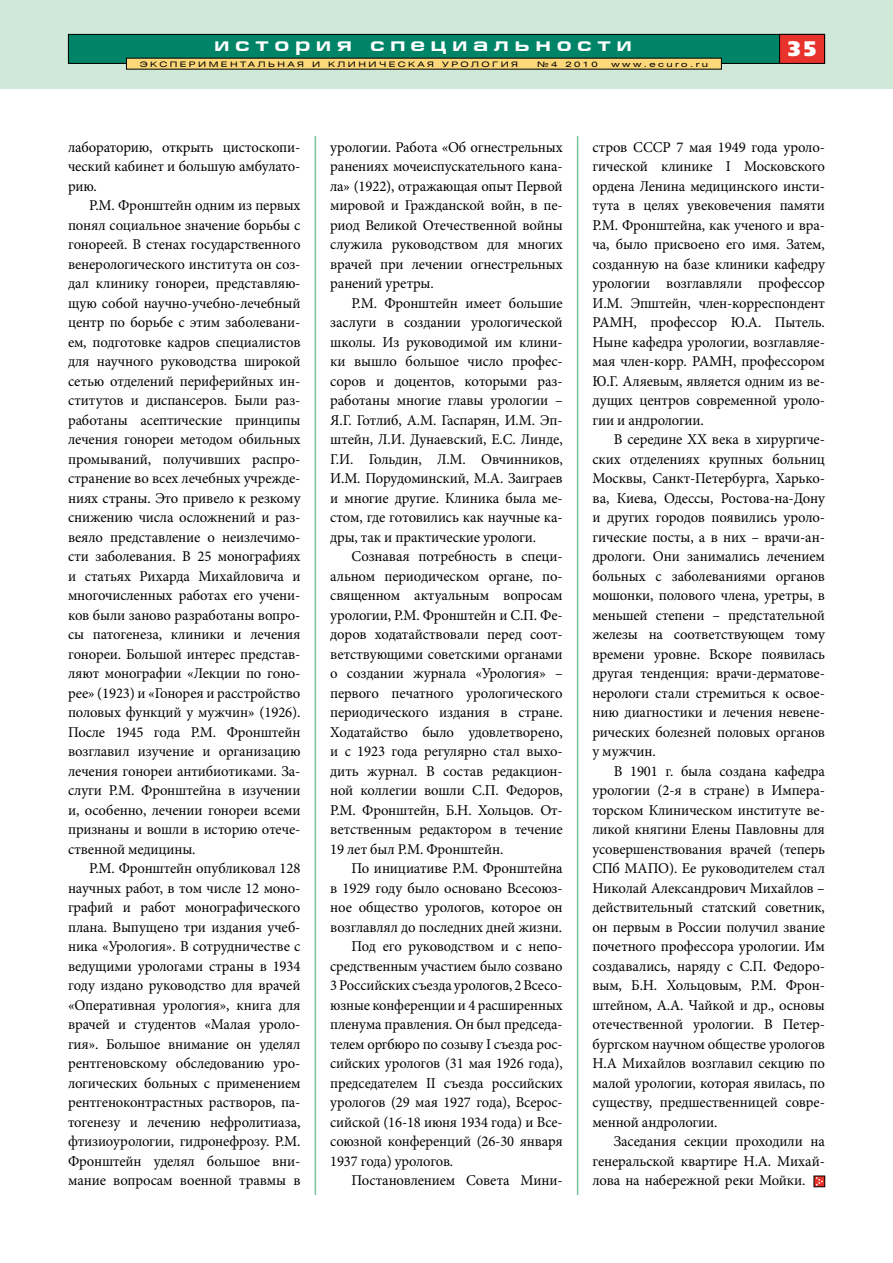
<style>
.page{position:relative;width:893px;height:1263px;background:#fff}
.page>*{position:absolute;margin:0;border:0;box-sizing:border-box;transform-origin:0 0}
.t1{font:21px "Free Set Black C";color:#fff}
.t2{font:700 19.5px "Europe Ext";letter-spacing:.3em;color:#fff}
.t3{font:15px/19.5px "Minion Pro";letter-spacing:-.01em;color:#000;text-align:justify}
.t4{font:7.5px "Helios Ext";letter-spacing:.26em;color:#000;scale:1.25 1}
</style>
<div class="page">
<svg style="left:816px;top:1177px;width:7px;height:9px"></svg>
<div style="left:0;top:0;width:893px;height:89px;background:#d0e8d7"></div>
<div style="left:68px;top:34px;width:757px;height:29px;background:#008468"></div>
<div style="left:68px;top:34px;width:757px;height:30px;border:1px solid #000"></div>
<div style="left:780px;top:34px;width:45px;height:29px;background:#e7332c"></div>
<div style="left:779px;top:34px;width:46px;height:30px;border:1px solid #000"></div>
<svg style="left:126px;top:58px;width:596px;height:12px;background:#d7b96a"></svg>
<hr style="left:577px;top:136px;width:1px;height:1059px;background:#78c19b">
<hr style="left:315px;top:136px;width:1px;height:1059px;background:#78c19b">
<h2 class="t2" style="left:215px;top:33px;width:418px">история специальности</h2>
<p class="t4" style="left:140px;top:59px;width:145px">ЭксперименТАЛЬН АЯ И</p>
<p class="t4" style="left:328px;top:59px;width:25px">КЛИНИ</p>
<p class="t4" style="left:379px;top:59px;width:16px">Ч ЕСК</p>
<p class="t4" style="left:418px;top:59px;width:82px">АЯ УР ОЛОГИ Я</p>
<p class="t4" style="left:537px;top:59px;width:50px">№4 2010</p>
<p class="t4" style="left:611px;top:59px;width:79px">www.ecuro.ru</p>
<h1 class="t1" style="left:786px;top:37px;width:33px">35</h1>
<p class="t3" style="left:68px;top:137px;width:234px">лабораторию, открыть цистоскопи&shy;ческий кабинет и большую амбулато&shy;рию.</p>
<p class="t3" style="left:68px;top:196px;width:234px;text-indent:21px">P.M. Фронштейн одним из первых понял социальное значение борьбы с гонореей. В стенах государственного венерологического института он соз&shy;дал клинику гонореи, представляю&shy;щую собой научно-учебно-лечебный центр по борьбе с этим заболевани&shy;ем, подготовке кадров специалистов для научного руководства широкой сетью отделений периферийных ин&shy;ститутов и диспансеров. Были раз&shy;работаны асептические принципы лечения гонореи методом обильных промываний, получивших распро&shy;странение во всех лечебных учрежде&shy;ниях страны. Это привело к резкому снижению числа осложнений и раз&shy;веяло представление о неизлечимо&shy;сти заболевания. В 25 монографиях и статьях Рихарда Михайловича и многочисленных работах его учени&shy;ков были заново разработаны вопро&shy;сы патогенеза, клиники и лечения гонореи. Большой интерес представ&shy;ляют монографии «Лекции по гоно&shy;рее» (1923) и «Гонорея и расстройство половых функций у мужчин» (1926).<br>После 1945 года Р.М. Фронштейн возглавил изучение и организацию лечения гонореи антибиотиками. За&shy;слуги Р.М. Фронштейна в изучении и, особенно, лечении гонореи всеми признаны и вошли в историю отече&shy;ственной медицины.</p>
<p class="t3" style="left:68px;top:859px;width:234px;text-indent:21px">Р.М. Фронштейн опубликовал 128 научных работ, в том числе 12 моно&shy;графий и работ монографического плана. Выпущено три издания учеб&shy;ника «Урология». В сотрудничестве с ведущими урологами страны в 1934 году издано руководство для врачей «Оперативная урология», книга для врачей и студентов «Малая уроло&shy;гия». Большое внимание он уделял рентгеновскому обследованию уро&shy;логических больных с применением рентгеноконтрастных растворов, па&shy;тогенезу и лечению нефролитиаза, фтизиоурологии, гидронефрозу. Р.М.<br>Фронштейн уделял большое вни&shy;мание вопросам военной травмы в</p>
<p class="t3" style="left:330px;top:137px;width:234px">урологии. Работа «Об огнестрельных ранениях мочеиспускательного кана&shy;ла» (1922), отражающая опыт Первой мировой и Гражданской войн, в пе&shy;риод Великой Отечественной войны служила руководством для многих врачей при лечении огнестрельных ранений уретры.</p>
<p class="t3" style="left:330px;top:293px;width:234px;text-indent:21px">P.M. Фронштейн имеет большие заслуги в создании урологической школы. Из руководимой им клини&shy;ки вышло большое число профес&shy;соров и доцентов, которыми раз&shy;работаны многие главы урологии – Я.Г. Готлиб, А.М. Гаспарян, И.М. Эп&shy;штейн, Л.И. Дунаевский, Е.С. Линде, Г.И. Гольдин, Л.М. Овчинников, И.М. Порудоминский, М.А. Заиграев и многие другие. Клиника была ме&shy;стом, где готовились как научные ка&shy;дры, так и практические урологи.</p>
<p class="t3" style="left:330px;top:547px;width:234px;text-indent:21px">Сознавая потребность в специ&shy;альном периодическом органе, по&shy;священном актуальным вопросам урологии, Р.М. Фронштейн и С.П. Фе&shy;доров ходатайствовали перед соот&shy;ветствующими советскими органами о создании журнала «Урология» – первого печатного урологического периодического издания в стране.<br>Ходатайство было удовлетворено, и с 1923 года регулярно стал выхо&shy;дить журнал. В состав редакцион&shy;ной коллегии вошли С.П. Федоров, Р.М. Фронштейн, Б.Н. Хольцов. От&shy;ветственным редактором в течение 19 лет был Р.М. Фронштейн.</p>
<p class="t3" style="left:351px;top:859px;width:213px">По инициативе Р.М. Фронштейна</p>
<p class="t3" style="left:330px;top:878px;width:234px">в 1929 году было основано Всесоюз-</p>
<p class="t3" style="left:330px;top:898px;width:234px">ное общество урологов, которое он</p>
<p class="t3" style="left:330px;top:917px;width:233px">возглавлял до последних дней жизни.</p>
<p class="t3" style="left:351px;top:937px;width:213px">Под его руководством и с непо-</p>
<p class="t3" style="left:330px;top:956px;width:234px">средственным участием было созвано</p>
<p class="t3" style="left:330px;top:976px;width:234px">3 Российских съезда урологов, 2 Всесо-</p>
<p class="t3" style="left:330px;top:995px;width:234px">юзные конференции и 4 расширенных</p>
<p class="t3" style="left:330px;top:1015px;width:234px">пленума правления. Он был председа-</p>
<p class="t3" style="left:330px;top:1034px;width:234px">телем оргбюро по созыву I съезда рос-</p>
<p class="t3" style="left:330px;top:1054px;width:234px">сийских урологов (31 мая 1926 года),</p>
<p class="t3" style="left:330px;top:1073px;width:234px">председателем II съезда российских</p>
<p class="t3" style="left:330px;top:1093px;width:234px">урологов (29 мая 1927 года), Всерос-</p>
<p class="t3" style="left:330px;top:1112px;width:234px">сийской (16-18 июня 1934 года) и Все-</p>
<p class="t3" style="left:330px;top:1132px;width:234px">союзной конференций (26-30 января</p>
<p class="t3" style="left:330px;top:1151px;width:125px">1937 года) урологов.</p>
<p class="t3" style="left:351px;top:1171px;width:213px">Постановлением Совета Мини-</p>
<p class="t3" style="left:592px;top:137px;width:234px">стров СССР 7 мая 1949 года уроло&shy;гической клинике I Московского ордена Ленина медицинского инсти&shy;тута в целях увековечения памяти Р.М. Фронштейна, как ученого и вра&shy;ча, было присвоено его имя. Затем, созданную на базе клиники кафедру урологии возглавляли профессор И.М. Эпштейн, член-корреспондент РАМН, профессор Ю.А. Пытель.<br>Ныне кафедра урологии, возглавляе&shy;мая член-корр. РАМН, профессором Ю.Г. Аляевым, является одним из ве&shy;дущих центров современной уроло&shy;гии и андрологии.</p>
<p class="t3" style="left:592px;top:430px;width:234px;text-indent:21px">В середине XX века в хирургиче&shy;ских отделениях крупных больниц Москвы, Санкт-Петербурга, Харько&shy;ва, Киева, Одессы, Ростова-на-Дону и других городов появились уроло&shy;гические посты, а в них – врачи-ан&shy;дрологи. Они занимались лечением больных с заболеваниями органов мошонки, полового члена, уретры, в меньшей степени – предстательной железы на соответствующем тому времени уровне. Вскоре появилась другая тенденция: врачи-дерматове&shy;нерологи стали стремиться к освое&shy;нию диагностики и лечения невене&shy;рических болезней половых органов у мужчин.</p>
<p class="t3" style="left:592px;top:761px;width:234px;text-indent:21px">В 1901 г. была создана кафедра урологии (2-я в стране) в Импера&shy;торском Клиническом институте ве&shy;ликой княгини Елены Павловны для усовершенствования врачей (теперь СПб МАПО). Ее руководителем стал Николай Александрович Михайлов – действительный статский советник, он первым в России получил звание почетного профессора урологии. Им создавались, наряду с С.П. Федоро&shy;вым, Б.Н. Хольцовым, Р.М. Фрон&shy;штейном, А.А. Чайкой и др., основы отечественной урологии. В Петер&shy;бургском научном обществе урологов Н.А Михайлов возглавил секцию по малой урологии, которая явилась, по существу, предшественницей совре&shy;менной андрологии.</p>
<p class="t3" style="left:592px;top:1132px;width:234px;text-indent:21px">Заседания секции проходили на генеральской квартире Н.А. Михай&shy;лова на набережной реки Мойки.</p>
</div>
